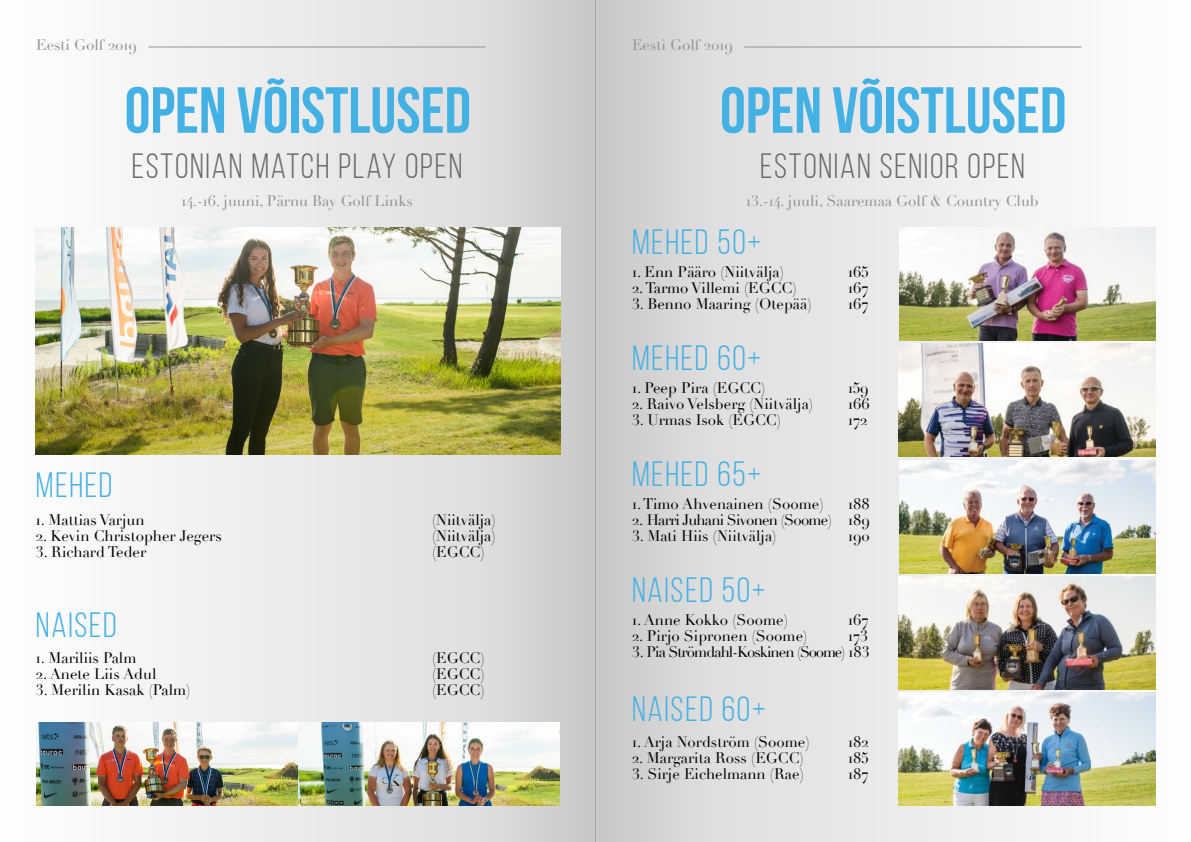
<style>
.page{position:relative;width:1191px;height:842px;background:#fff}
.page>*{position:absolute;margin:0;border:0;box-sizing:border-box;transform-origin:0 0}
.t1{font:700 65px "Bebas Neue";color:#44b1e5}
.t2{font:35px "Bebas Neue";letter-spacing:.05em;color:#44b1e5}
.t3{font:35px "Bebas Neue";letter-spacing:.05em;color:#6b6b6b}
.t4{font:15px "Didot";color:#000}
.t5{font:15px "Didot";color:#939293}
.t6{font:15px "Didot";letter-spacing:-.06em;color:#000}
.t7{font:15px "Didot";letter-spacing:-.05em;color:#000}
</style>
<div class="page">
<div style="left:1px;top:0;width:594px;height:842px;background:linear-gradient(to right,#fff,#d2d2d2)"></div>
<div style="left:595px;top:0;width:595px;height:842px;background:linear-gradient(to right,#d2d2d2,#fff)"></div>
<img style="left:35px;top:228px;width:525px;height:227px">
<img style="left:36px;top:722px;width:523px;height:84px">
<img style="left:898px;top:693px;width:257px;height:113px">
<img style="left:899px;top:460px;width:256px;height:113px">
<img style="left:899px;top:344px;width:256px;height:113px">
<img style="left:898px;top:576px;width:257px;height:113px">
<img style="left:899px;top:228px;width:256px;height:112px">
<hr style="left:148px;top:47px;width:337px;height:1px;background:#939293">
<hr style="left:744px;top:47px;width:337px;height:1px;background:#939293">
<p class="t5" style="left:36px;top:36px;width:102px">Eesti Golf 2019</p>
<p class="t5" style="left:632px;top:36px;width:102px">Eesti Golf 2019</p>
<h1 class="t1" style="left:125px;top:75px;width:348px">OPEN VÕISTLUSED</h1>
<h2 class="t3" style="left:132px;top:147px;width:332px">ESTONIAN MATCH PLAY OPEN</h2>
<p class="t5" style="left:181px;top:191px;width:233px">14.-16. juuni, Pärnu Bay Golf Links</p>
<h2 class="t2" style="left:36px;top:466px;width:78px">MEHED</h2>
<p class="t4" style="left:36px;top:511px;width:110px">1. Mattias Varjun</p>
<p class="t4" style="left:432px;top:511px;width:65px">(Niitvälja)</p>
<p class="t4" style="left:36px;top:527px;width:187px">2. Kevin Christopher Jegers</p>
<p class="t4" style="left:432px;top:527px;width:65px">(Niitvälja)</p>
<p class="t4" style="left:36px;top:543px;width:112px">3. Richard Teder</p>
<p class="t4" style="left:432px;top:543px;width:54px">(EGCC)</p>
<h2 class="t2" style="left:36px;top:606px;width:82px">NAISED</h2>
<p class="t4" style="left:36px;top:649px;width:102px">1. Mariliis Palm</p>
<p class="t4" style="left:432px;top:649px;width:54px">(EGCC)</p>
<p class="t4" style="left:36px;top:665px;width:122px">2. Anete Liis Adul</p>
<p class="t4" style="left:432px;top:665px;width:54px">(EGCC)</p>
<p class="t4" style="left:36px;top:681px;width:156px">3. Merilin Kasak (Palm)</p>
<p class="t4" style="left:432px;top:681px;width:54px">(EGCC)</p>
<h1 class="t1" style="left:720px;top:75px;width:348px">OPEN VÕISTLUSED</h1>
<h2 class="t3" style="left:760px;top:147px;width:266px">ESTONIAN SENIOR OPEN</h2>
<p class="t5" style="left:746px;top:191px;width:294px">13.-14. juuli, Saaremaa Golf &amp; Country Club</p>
<h2 class="t2" style="left:632px;top:223px;width:130px">MEHED 50+</h2>
<p class="t4" style="left:632px;top:263px;width:153px">1. Enn Pääro (Niitvälja)</p>
<p class="t4" style="left:848px;top:263px;width:22px">165</p>
<p class="t4" style="left:632px;top:279px;width:166px">2. Tarmo Villemi (EGCC)</p>
<p class="t4" style="left:848px;top:279px;width:22px">167</p>
<p class="t4" style="left:632px;top:295px;width:181px">3. Benno Maaring (Otepää)</p>
<p class="t4" style="left:848px;top:295px;width:22px">167</p>
<h2 class="t2" style="left:632px;top:339px;width:131px">MEHED 60+</h2>
<p class="t4" style="left:632px;top:379px;width:135px">1. Peep Pira (EGCC)</p>
<p class="t4" style="left:848px;top:379px;width:22px">159</p>
<p class="t4" style="left:632px;top:395px;width:182px">2. Raivo Velsberg (Niitvälja)</p>
<p class="t4" style="left:848px;top:395px;width:23px">166</p>
<p class="t4" style="left:632px;top:411px;width:150px">3. Urmas Isok (EGCC)</p>
<p class="t4" style="left:848px;top:411px;width:21px">172</p>
<h2 class="t2" style="left:632px;top:455px;width:131px">MEHED 65+</h2>
<p class="t4" style="left:632px;top:495px;width:193px">1. Timo Ahvenainen (Soome)</p>
<p class="t4" style="left:848px;top:495px;width:23px">188</p>
<p class="t7" style="left:632px;top:511px;width:239px">2. Harri Juhani Sivonen (Soome) 189</p>
<p class="t4" style="left:632px;top:527px;width:146px">3. Mati Hiis (Niitvälja)</p>
<p class="t4" style="left:848px;top:527px;width:23px">190</p>
<h2 class="t2" style="left:632px;top:571px;width:135px">NAISED 50+</h2>
<p class="t4" style="left:632px;top:611px;width:157px">1. Anne Kokko (Soome)</p>
<p class="t4" style="left:848px;top:611px;width:22px">167</p>
<p class="t4" style="left:632px;top:627px;width:177px">2. Pirjo Sipronen (Soome)</p>
<p class="t4" style="left:848px;top:627px;width:22px">173</p>
<p class="t6" style="left:632px;top:643px;width:239px">3. Pia Strömdahl-Koskinen (Soome) 183</p>
<h2 class="t2" style="left:632px;top:690px;width:135px">NAISED 60+</h2>
<p class="t4" style="left:632px;top:733px;width:179px">1. Arja Nordström (Soome)</p>
<p class="t4" style="left:848px;top:733px;width:22px">182</p>
<p class="t4" style="left:632px;top:749px;width:173px">2. Margarita Ross (EGCC)</p>
<p class="t4" style="left:848px;top:749px;width:22px">185</p>
<p class="t4" style="left:632px;top:765px;width:173px">3. Sirje Eichelmann (Rae)</p>
<p class="t4" style="left:848px;top:765px;width:22px">187</p>
</div>
